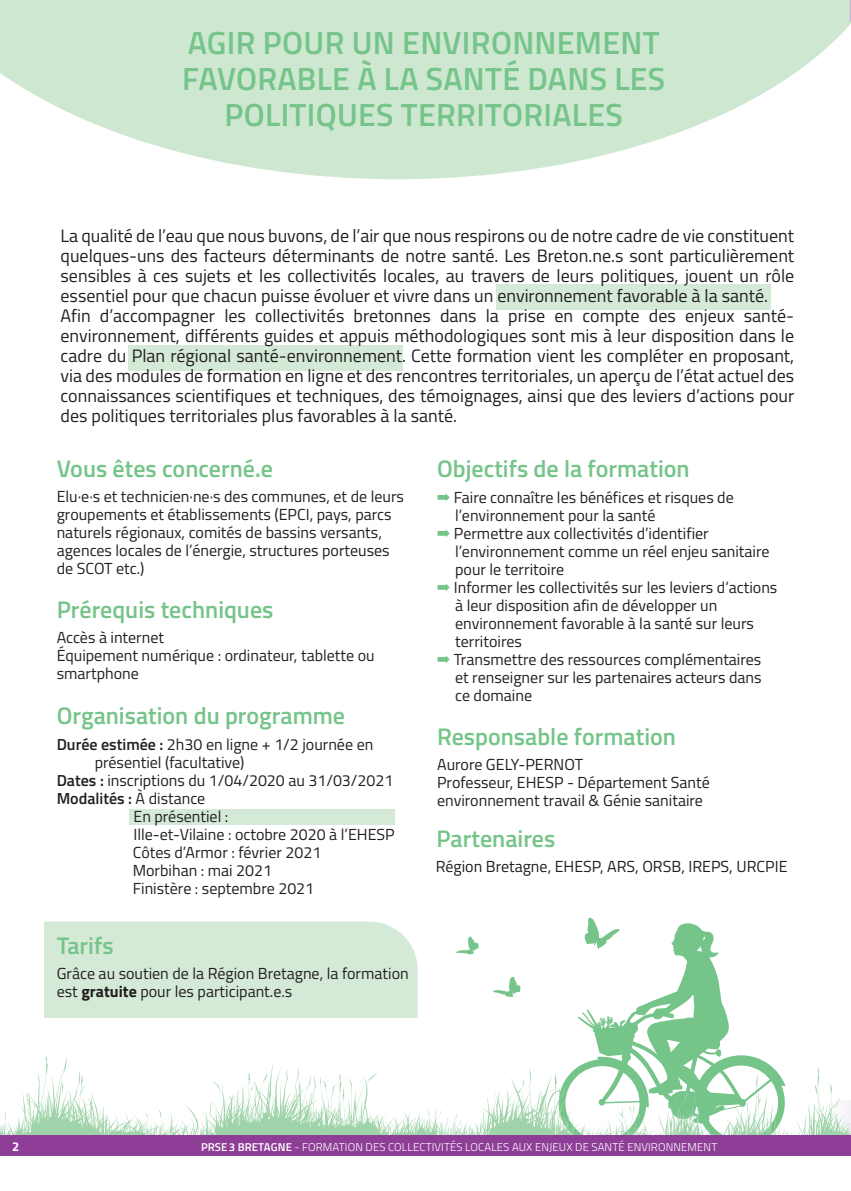
<style>
.page{position:relative;width:851px;height:1191px;background:#fff}
.page>*{position:absolute;margin:0;border:0;box-sizing:border-box;transform-origin:0 0}
.t1{font:600 32px/36px "Titillium";letter-spacing:.01em;color:#75c489;text-align:center}
.t2{font:600 24px "Titillium";color:#75c489}
.t3{font:18px/20px "Titillium";color:#231f20;text-align:justify}
.t4{font:16px/18px "Titillium";color:#231f20}
.t5{font:700 12.8px "Titillium";color:#fff}
.t6{font:300 11.4px "Titillium";letter-spacing:.01em;color:#fff}
.s1{color:#75c489}
.s2{font-weight:600}
.s3{font-weight:700}
</style>
<div class="page">
<svg style="left:0;top:1055px;width:850px;height:80px"></svg>
<svg style="left:493px;top:977px;width:27px;height:20px"></svg>
<svg style="left:456px;top:936px;width:23px;height:18px"></svg>
<svg style="left:558px;top:917px;width:227px;height:218px"></svg>
<div style="left:44px;top:921px;width:373px;height:97px;background:#d4ead6"></div>
<div style="left:495px;top:284px;width:275px;height:25px;background:#d4ead6"></div>
<div style="left:128px;top:345px;width:275px;height:25px;background:#d4ead6"></div>
<div style="left:129px;top:809px;width:265px;height:15px;background:#d4ead6"></div>
<div style="left:0;top:1135px;width:850px;height:20px;background:#8f3e97"></div>
<svg style="left:0;top:0;width:849px;height:179px;fill:#cde7d0"></svg>
<svg style="left:849px;top:0;width:1px;height:26px"></svg>
<p class="t1" style="left:182px;top:23px;width:484px">AGIR POUR UN ENVIRONNEMENT<br>FAVORABLE À LA SANTÉ DANS LES<br>POLITIQUES TERRITORIALES</p>
<p class="t3" style="left:61px;top:225px;width:735px">La qualité de l’eau que nous buvons, de l’air que nous respirons ou de notre cadre de vie constituent quelques-uns des facteurs déterminants de notre santé. Les Breton.ne.s sont particulièrement sensibles à ces sujets et les collectivités locales, au travers de leurs politiques, jouent un rôle essentiel pour que chacun puisse évoluer et vivre dans un environnement favorable à la santé.</p>
<p class="t3" style="left:61px;top:305px;width:735px">Afin d’accompagner les collectivités bretonnes dans la prise en compte des enjeux santé&shy;environnement, différents guides et appuis méthodologiques sont mis à leur disposition dans le cadre du Plan régional santé-environnement. Cette formation vient les compléter en proposant, via des modules de formation en ligne et des rencontres territoriales, un aperçu de l’état actuel des connaissances scientifiques et techniques, des témoignages, ainsi que des leviers d’actions pour des politiques territoriales plus favorables à la santé.</p>
<p class="t2" style="left:57px;top:451px;width:218px">Vous êtes concerné.e</p>
<p class="t2" style="left:437px;top:451px;width:254px">Objectifs de la formation</p>
<p class="t4" style="left:57px;top:487px;width:349px">Elu·e·s et technicien·ne·s des communes, et de leurs groupements et établissements (EPCI, pays, parcs naturels régionaux, comités de bassins versants, agences locales de l’énergie, structures porteuses de SCOT etc.)</p>
<p class="t4" style="left:455px;top:487px;width:280px;text-indent:-18px"><span class="s1">➡</span> Faire connaître les bénéfices et risques de l’environnement pour la santé</p>
<p class="t4" style="left:455px;top:523px;width:316px;text-indent:-18px"><span class="s1">➡</span> Permettre aux collectivités d’identifier l’environnement comme un réel enjeu sanitaire pour le territoire</p>
<p class="t4" style="left:455px;top:577px;width:324px;text-indent:-18px"><span class="s1">➡</span> Informer les collectivités sur les leviers d’actions à leur disposition afin de développer un environnement favorable à la santé sur leurs territoires</p>
<p class="t4" style="left:455px;top:649px;width:308px;text-align:justify;text-indent:-18px"><span class="s1">➡</span> Transmettre des ressources complémentaires et renseigner sur les partenaires acteurs dans ce domaine</p>
<p class="t2" style="left:57px;top:591px;width:218px">Prérequis techniques</p>
<p class="t4" style="left:57px;top:627px;width:109px">Accès à internet</p>
<p class="t4" style="left:57px;top:645px;width:319px">Équipement numérique : ordinateur, tablette ou</p>
<p class="t4" style="left:57px;top:663px;width:84px">smartphone</p>
<p class="t2" style="left:57px;top:697px;width:290px">Organisation du programme</p>
<p class="t4" style="left:95px;top:734px;width:280px;text-indent:-38px"><span class="s2">Durée estimée :</span> 2h30 en ligne + 1/2 journée en présentiel (facultative)</p>
<p class="t4" style="left:57px;top:770px;width:338px"><span class="s2">Dates :</span> inscriptions du 1/04/2020 au 31/03/2021</p>
<p class="t4" style="left:133px;top:788px;width:262px;text-indent:-77px"><span class="s2">Modalités :</span> À distance<br>En présentiel :<br>Ille-et-Vilaine : octobre 2020 à l’EHESP</p>
<p class="t4" style="left:133px;top:842px;width:190px">Côtes d’Armor : février 2021</p>
<p class="t4" style="left:133px;top:860px;width:141px">Morbihan : mai 2021</p>
<p class="t4" style="left:133px;top:878px;width:183px">Finistère : septembre 2021</p>
<p class="t2" style="left:57px;top:927px;width:58px">Tarifs</p>
<p class="t4" style="left:57px;top:963px;width:353px">Grâce au soutien de la Région Bretagne, la formation est <span class="s3">gratuite</span> pour les participant.e.s</p>
<p class="t2" style="left:437px;top:718px;width:240px">Responsable formation</p>
<p class="t4" style="left:437px;top:754px;width:147px">Aurore GELY-PERNOT</p>
<p class="t4" style="left:437px;top:772px;width:274px">Professeur, EHESP - Département Santé</p>
<p class="t4" style="left:437px;top:790px;width:267px">environnement travail &amp; Génie sanitaire</p>
<p class="t2" style="left:436px;top:820px;width:120px">Partenaires</p>
<p class="t4" style="left:435px;top:856px;width:353px">Région Bretagne, EHESP, ARS, ORSB, IREPS, URCPIE</p>
<p class="t5" style="left:12px;top:1136px;width:9px">2</p>
<p class="t6" style="left:201px;top:1138px;width:517px"><span class="s2">PRSE3 BRETAGNE</span> - FORMATION DES COLLECTIVITÉS LOCALES AUX ENJEUX DE SANTÉ ENVIRONNEMENT</p>
</div>
